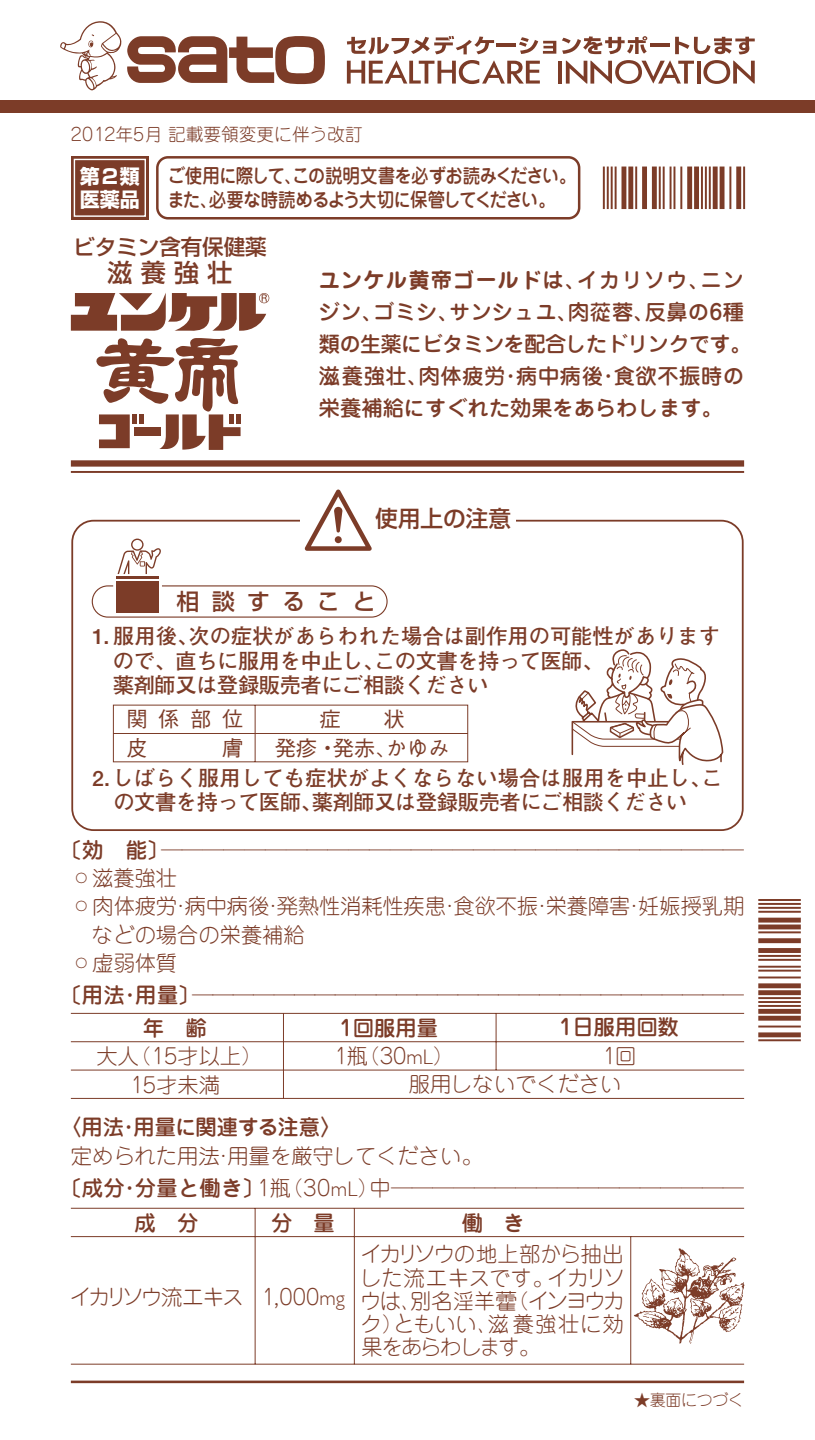
<style>
.page{position:relative;width:815px;height:1440px;background:#fff}
.page>*{position:absolute;margin:0;border:0;box-sizing:border-box;transform-origin:0 0}
.t1{font:500 25px "Shin Go";color:#7c3c28}
.t2{font:500 22.75px "Shin Go";letter-spacing:.275em;color:#7c3c28}
.t3{font:500 21.5px "Shin Go";color:#7c3c28}
.t4{font:300 21.25px/23px "Jun 101";color:#7c3c28}
.t5{font:700 21.25px/24.8px "Futo Go B101";letter-spacing:-.02em;color:#7c3c28}
.t6{font:500 21.25px/32px "Jun 34";color:#7c3c28}
.t7{font:700 21.25px "Jun 501";letter-spacing:.05em;color:#7c3c28}
.t8{font:500 21.25px/28.2px "Gothic BBB";color:#7c3c28}
.t9{font:300 21.25px "Jun 101";letter-spacing:-.09em;color:#7c3c28}
.t10{font:700 20px/23px "Shin Go";letter-spacing:.045em;color:#fff}
.t11{font:500 19.5px/24.8px "Jun 34";letter-spacing:-.055em;color:#7c3c28;scale:.9 1}
.t12{font:300 17.75px "Jun 101";color:#7c3c28}
.t13{font:300 16px "Jun 101";letter-spacing:-.02em;color:#7c3c28}
.s1{font-family:"Jun 34";font-weight:500}
.s2{font-family:"Gaiji Jun 34"}
.s3{font-family:"BLS Gaiji X Jnl 83 pv RKSJ H";font-weight:400}
.s4{font-family:"Gaiji Jun 101"}
.s5{font-family:"Gill Sans"}
</style>
<div class="page">
<svg style="left:71px;top:293px;width:198px;height:157px"></svg>
<div style="left:139px;top:414px;width:5px;height:10px;background:#7c3c28"></div>
<div style="left:132px;top:414px;width:5px;height:10px;background:#7c3c28"></div>
<hr style="left:229px;top:414px;width:4px;height:10px;background:#7c3c28">
<div style="left:236px;top:414px;width:5px;height:10px;background:#7c3c28"></div>
<div style="left:135px;top:427px;width:26px;height:9px;background:#7c3c28"></div>
<hr style="left:71px;top:471px;width:673px;height:2px;background:#7c3c28">
<div style="left:71px;top:460px;width:673px;height:7px;background:#7c3c28"></div>
<svg style="left:71px;top:519px;width:673px;height:312px"></svg>
<div style="left:300px;top:489px;width:216px;height:62px;background:#fff"></div>
<svg style="left:305px;top:490px;width:67px;height:61px"></svg>
<div style="left:92px;top:586px;width:295px;height:31px;background:#fff;border-radius:16px"></div>
<div style="left:92px;top:585px;width:296px;height:33px;border:1px solid #7c3c28;border-radius:16px"></div>
<div style="left:116px;top:581px;width:43px;height:31px;background:#7c3c28"></div>
<hr style="left:116px;top:576px;width:43px;height:2px;background:#7c3c28">
<svg style="left:118px;top:539px;width:43px;height:35px"></svg>
<hr style="left:71px;top:1381px;width:673px;height:2px;background:#7c3c28">
<svg style="left:113px;top:704px;width:355px;height:59px"></svg>
<hr style="left:71px;top:1013px;width:673px;height:1px;background:#7c3c28">
<hr style="left:283px;top:1013px;width:1px;height:85px;background:#7c3c28">
<hr style="left:496px;top:1013px;width:1px;height:57px;background:#7c3c28">
<hr style="left:71px;top:1041px;width:673px;height:1px;background:#7c3c28">
<hr style="left:71px;top:1070px;width:673px;height:1px;background:#7c3c28">
<hr style="left:71px;top:1098px;width:673px;height:1px;background:#7c3c28">
<hr style="left:71px;top:1208px;width:673px;height:1px;background:#7c3c28">
<hr style="left:71px;top:1236px;width:673px;height:1px;background:#7c3c28">
<hr style="left:71px;top:1364px;width:673px;height:1px;background:#7c3c28">
<hr style="left:255px;top:1208px;width:1px;height:156px;background:#7c3c28">
<hr style="left:354px;top:1208px;width:1px;height:156px;background:#7c3c28">
<hr style="left:630px;top:1237px;width:1px;height:127px;background:#7c3c28">
<img style="left:631px;top:1244px;width:114px;height:102px">
<div style="left:0;top:100px;width:815px;height:13px;background:#7c3c28"></div>
<svg style="left:60px;top:21px;width:265px;height:70px"></svg>
<hr style="left:558px;top:61px;width:4px;height:23px;background:#7c3c28">
<hr style="left:697px;top:61px;width:4px;height:23px;background:#7c3c28">
<svg style="left:703px;top:60px;width:52px;height:24px"></svg>
<svg style="left:566px;top:60px;width:128px;height:24px"></svg>
<svg style="left:347px;top:36px;width:209px;height:48px"></svg>
<svg style="left:562px;top:36px;width:85px;height:18px"></svg>
<hr style="left:650px;top:44px;width:19px;height:3px;background:#7c3c28">
<svg style="left:675px;top:37px;width:80px;height:17px"></svg>
<div style="left:156px;top:156px;width:424px;height:64px;border:2px solid #7c3c28;border-radius:11px"></div>
<div style="left:71px;top:156px;width:78px;height:64px;background:#7c3c28"></div>
<div style="left:74px;top:159px;width:72px;height:58px;border:1px solid #fff"></div>
<hr style="left:603px;top:167px;width:2px;height:42px;background:#7c3c28">
<hr style="left:607px;top:167px;width:2px;height:42px;background:#7c3c28">
<hr style="left:611px;top:167px;width:2px;height:42px;background:#7c3c28">
<hr style="left:615px;top:167px;width:2px;height:42px;background:#7c3c28">
<div style="left:621px;top:167px;width:5px;height:42px;background:#7c3c28"></div>
<div style="left:628px;top:167px;width:5px;height:42px;background:#7c3c28"></div>
<hr style="left:635px;top:167px;width:2px;height:42px;background:#7c3c28">
<div style="left:642px;top:167px;width:5px;height:42px;background:#7c3c28"></div>
<div style="left:652px;top:167px;width:5px;height:42px;background:#7c3c28"></div>
<hr style="left:659px;top:167px;width:2px;height:42px;background:#7c3c28">
<hr style="left:663px;top:167px;width:2px;height:42px;background:#7c3c28">
<hr style="left:670px;top:167px;width:2px;height:42px;background:#7c3c28">
<hr style="left:673px;top:167px;width:2px;height:42px;background:#7c3c28">
<hr style="left:680px;top:167px;width:2px;height:42px;background:#7c3c28">
<div style="left:687px;top:167px;width:5px;height:42px;background:#7c3c28"></div>
<div style="left:694px;top:167px;width:5px;height:42px;background:#7c3c28"></div>
<hr style="left:701px;top:167px;width:2px;height:42px;background:#7c3c28">
<hr style="left:705px;top:167px;width:2px;height:42px;background:#7c3c28">
<hr style="left:709px;top:167px;width:2px;height:42px;background:#7c3c28">
<div style="left:713px;top:167px;width:5px;height:42px;background:#7c3c28"></div>
<hr style="left:720px;top:167px;width:4px;height:42px;background:#7c3c28">
<hr style="left:729px;top:167px;width:2px;height:42px;background:#7c3c28">
<div style="left:736px;top:167px;width:5px;height:42px;background:#7c3c28"></div>
<hr style="left:743px;top:167px;width:2px;height:42px;background:#7c3c28">
<hr style="left:758px;top:899px;width:43px;height:2px;background:#7c3c28">
<hr style="left:758px;top:903px;width:43px;height:2px;background:#7c3c28">
<hr style="left:758px;top:907px;width:43px;height:2px;background:#7c3c28">
<hr style="left:758px;top:911px;width:43px;height:2px;background:#7c3c28">
<div style="left:758px;top:918px;width:43px;height:5px;background:#7c3c28"></div>
<hr style="left:758px;top:925px;width:43px;height:4px;background:#7c3c28">
<hr style="left:758px;top:931px;width:43px;height:2px;background:#7c3c28">
<div style="left:758px;top:938px;width:43px;height:5px;background:#7c3c28"></div>
<div style="left:758px;top:948px;width:43px;height:5px;background:#7c3c28"></div>
<hr style="left:758px;top:955px;width:43px;height:2px;background:#7c3c28">
<hr style="left:758px;top:959px;width:43px;height:2px;background:#7c3c28">
<hr style="left:758px;top:966px;width:43px;height:2px;background:#7c3c28">
<hr style="left:758px;top:970px;width:43px;height:2px;background:#7c3c28">
<hr style="left:758px;top:977px;width:43px;height:1px;background:#7c3c28">
<div style="left:758px;top:983px;width:43px;height:5px;background:#7c3c28"></div>
<div style="left:758px;top:990px;width:43px;height:5px;background:#7c3c28"></div>
<hr style="left:758px;top:997px;width:43px;height:2px;background:#7c3c28">
<hr style="left:758px;top:1001px;width:43px;height:2px;background:#7c3c28">
<hr style="left:758px;top:1005px;width:43px;height:2px;background:#7c3c28">
<div style="left:758px;top:1009px;width:43px;height:5px;background:#7c3c28"></div>
<div style="left:758px;top:1016px;width:43px;height:5px;background:#7c3c28"></div>
<hr style="left:758px;top:1026px;width:43px;height:2px;background:#7c3c28">
<div style="left:758px;top:1032px;width:43px;height:5px;background:#7c3c28"></div>
<hr style="left:758px;top:1039px;width:43px;height:2px;background:#7c3c28">
<svg style="left:571px;top:647px;width:153px;height:119px"></svg>
<p class="t12" style="left:71px;top:123px;width:294px">2012年3月 記載要領変更に伴う改訂</p>
<p class="t12" style="left:133px;top:123px;width:13px">5</p>
<p class="t10" style="left:80px;top:164px;width:61px">第2類医薬品</p>
<p class="t11" style="left:167px;top:162px;width:456px">ご使用に際して、この説明文書を必ずお読みください。また、必要な時読めるよう大切に保管してください。</p>
<p class="t3" style="left:73px;top:233px;width:195px">ビタミン含有保健薬</p>
<p class="t1" style="left:107px;top:256px;width:127px">滋 養 強 壮</p>
<p class="t7" style="left:319px;top:265px;width:427px">ユンケル黄帝ゴールド<span class="s1">は、イカリソウ、ニン</span></p>
<p class="t6" style="left:319px;top:295px;width:434px">ジン、ゴミシ、サンシュユ、肉<span class="s2">j</span>蓉、反鼻の6種類の生薬にビタミンを配合したドリンクです。<span class="s2">e</span>養強壮、肉体疲労・病中病後・食欲不振時の栄養補給にすぐれた効果をあらわします。</p>
<p class="t2" style="left:375px;top:503px;width:138px">使用上の注意</p>
<p class="t2" style="left:177px;top:587px;width:200px">相談すること</p>
<p class="t5" style="left:92px;top:624px;width:630px">1. 服用後、次の症状があらわれた場合は副作用の可能性があります　ので、直ちに服用を中止し、この文書を持って医師、<br>　薬剤師又は登録販売者にご相談ください</p>
<p class="t8" style="left:126px;top:706px;width:118px">関係部位皮</p>
<p class="t8" style="left:222px;top:734px;width:23px">膚</p>
<p class="t8" style="left:275px;top:706px;width:177px;text-align:center">症　　状<br>発疹・発赤、かゆみ</p>
<p class="t5" style="left:113px;top:765px;width:611px;text-indent:-21px">2.しばらく服用しても症状がよくならない場合は服用を中止し、この文書を持って医師、薬剤師又は登録販売者にご相談ください</p>
<p class="t4" style="left:60px;top:838px;width:685px"><span class="s1">〔効　能〕</span>────────────────────────────</p>
<p class="t4" style="left:71px;top:866px;width:108px"><span class="s3">藺</span><span class="s4">e</span>養強壮</p>
<p class="t4" style="left:71px;top:895px;width:675px"><span class="s3">藺</span>肉体疲労・病中病後・発熱性消耗性疾患・食欲不振・栄養障害・妊娠授乳期</p>
<p class="t4" style="left:92px;top:923px;width:214px">などの場合の栄養補給</p>
<p class="t4" style="left:71px;top:951px;width:108px"><span class="s3">藺</span>虚弱体質</p>
<p class="t4" style="left:60px;top:983px;width:685px"><span class="s1">〔用法・用量〕</span>───────────────────────────</p>
<p class="t6" style="left:143px;top:1011px;width:65px">年　齢</p>
<p class="t4" style="left:97px;top:1042px;width:168px;line-height:28.2px;text-align:center">大人（15才以上）<br>15才未満</p>
<p class="t6" style="left:560px;top:1011px;width:121px">1日服用回数</p>
<p class="t4" style="left:409px;top:1042px;width:229px;line-height:27.8px;text-indent:193px">1回服用しないでください</p>
<p class="t6" style="left:340px;top:1011px;width:99px">1回服用量</p>
<p class="t4" style="left:333px;top:1044px;width:122px">1瓶（30<span class="s5">mL</span>）</p>
<p class="t6" style="left:60px;top:1111px;width:283px">〈用法・用量に関連する注意〉</p>
<p class="t4" style="left:60px;top:1139px;width:685px;line-height:32px;text-indent:11px">定められた用法・用量を厳守してください。<br><span class="s1">〔成分・分量と働き〕</span>1瓶（30<span class="s5">mL</span>）中─────────────────</p>
<p class="t6" style="left:462px;top:1206px;width:64px">働　き</p>
<p class="t4" style="left:360px;top:1243px;width:266px;text-align:justify">イカリソウの地上部から抽出した流エキスです。イカリソウは、別名淫羊<span class="s4">h</span>（インヨウカク）ともいい、<span class="s4">e</span> 養強壮に効果をあらわします。</p>
<p class="t6" style="left:271px;top:1206px;width:65px">分　量</p>
<p class="t9" style="left:70px;top:1283px;width:175px">イカリソウ流エキス</p>
<p class="t4" style="left:261px;top:1285px;width:86px">1,000<span class="s5">mg</span></p>
<p class="t13" style="left:634px;top:1390px;width:111px">★裏面につづく</p>
</div>
